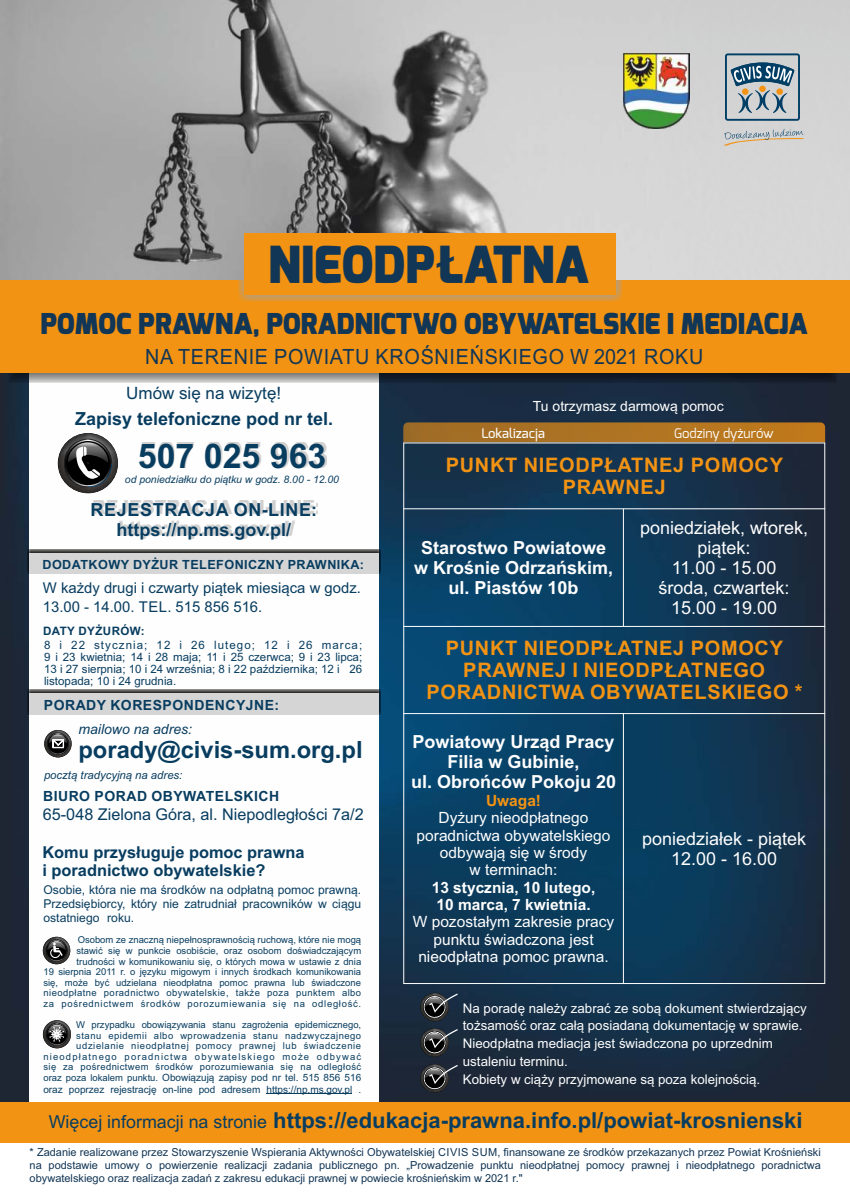
<style>
.page{position:relative;width:850px;height:1200px;background:#fff}
.page>*{position:absolute;margin:0;border:0;box-sizing:border-box;transform-origin:0 0}
.t1{font:600 51px "Exo";color:#123655;scale:.94 1}
.t2{font:700 33.9px "Arial";color:#083d60}
.t3{font:600 28.7px "Exo";color:#123655;scale:.94 1}
.t4{font:700 23.7px "Arial";color:#083d60}
.t5{font:700 22px "Arial";color:#083d60}
.t6{font:21px "Arial";letter-spacing:.035em;color:#123655;scale:.94 1}
.t7{font:700 20px/22.3px "Arial";letter-spacing:.035em;color:#f39313;text-align:center}
.t8{font:700 18px/20.1px "Arial";color:#fefefe;text-align:center}
.t9{font:18px/20.1px "Arial";color:#fefefe;text-align:center}
.t10{font:700 18px/20.1px "Arial";letter-spacing:.035em;color:#083d60;text-align:center}
.t11{font:700 18px "Arial";color:#083d60}
.t12{font:17px "Arial";color:#083d60}
.t13{font:700 16.4px/18.3px "Arial";color:#083d60}
.t14{font:16.2px "Arial";color:#083d60}
.t15{font:15.5px/17.3px "Arial";color:#fefefe;text-align:center}
.t16{font:700 15.5px/17.3px "Arial";color:#fefefe;text-align:center}
.t17{font:700 15.5px "Arial";color:#f39313}
.t18{font:14.9px/19.1px "Arial";color:#083d60}
.t19{font:700 14px "Arial";letter-spacing:.035em;color:#083d60}
.t20{font:14px "Arial";color:#fefefe}
.t21{font:italic 14px "Arial";color:#083d60}
.t22{font:13.3px/17.8px "Arial";color:#fefefe}
.t23{font:500 13.1px "Exo";color:#fefefe}
.t24{font:100 13.1px "Exo";color:#fefefe}
.t25{font:700 12.6px "Arial";letter-spacing:.035em;color:#083d60}
.t26{font:12.1px/13.6px "Arial";color:#083d60}
.t27{font:700 11.6px "Arial";letter-spacing:.035em;color:#083d60}
.t28{font:11.5px/12.2px "Arial";color:#083d60;text-align:justify}
.t29{font:italic 11.3px "Arial";color:#083d60}
.t30{font:11px/12.9px "Arial";color:#123655;text-align:justify}
.t31{font:italic 10.4px "Arial";color:#083d60}
.t32{font:10px/11.2px "Arial";color:#083d60}
.t33{font:9.5px/10.6px "Arial";color:#083d60;text-align:right}
.t34{font:9.5px/10.6px "Arial";letter-spacing:.05em;color:#083d60;text-align:right}
.s1{font-size:9.5px}
.s2{font-weight:400;font-size:17.9px}
</style>
<div class="page">
<img style="left:0;top:0;width:665px;height:281px">
<div style="left:665px;top:0;width:185px;height:281px;background:#d6d5d6"></div>
<img style="left:0;top:373px;width:850px;height:728px">
<div style="left:29px;top:362px;width:349px;height:776px;background:#fefefe"></div>
<svg style="left:403px;top:422px;width:422px;height:20px;background:#ab7122"></svg>
<hr style="left:403px;top:442px;width:1px;height:541px;background:#fefefe">
<hr style="left:623px;top:713px;width:1px;height:270px;background:#fefefe">
<hr style="left:623px;top:508px;width:1px;height:118px;background:#fefefe">
<hr style="left:824px;top:442px;width:1px;height:541px;background:#fefefe">
<hr style="left:403px;top:982px;width:422px;height:1px;background:#fefefe">
<hr style="left:403px;top:713px;width:422px;height:1px;background:#fefefe">
<hr style="left:403px;top:626px;width:422px;height:1px;background:#fefefe">
<hr style="left:403px;top:508px;width:422px;height:1px;background:#fefefe">
<hr style="left:403px;top:442px;width:422px;height:1px;background:#fefefe">
<hr style="left:267px;top:1093px;width:85px;height:1px;background:#083d60">
<img style="left:43px;top:936px;width:27px;height:27px">
<svg style="left:45px;top:938px;width:23px;height:23px"></svg>
<img style="left:43px;top:1020px;width:28px;height:27px">
<svg style="left:45px;top:1022px;width:24px;height:23px"></svg>
<svg style="left:27px;top:549px;width:354px;height:24px;background:#515252"></svg>
<div style="left:29px;top:553px;width:349px;height:20px;background:#d5d5d5"></div>
<svg style="left:27px;top:689px;width:354px;height:25px;background:#575858"></svg>
<div style="left:29px;top:693px;width:349px;height:21px;background:#d5d5d5"></div>
<img style="left:44px;top:730px;width:28px;height:27px">
<svg style="left:47px;top:732px;width:22px;height:22px"></svg>
<div style="left:93px;top:500px;width:225px;height:39px;background:#2b2a29;opacity:.22"></div>
<img style="left:623px;top:53px;width:67px;height:75px">
<img style="left:58px;top:433px;width:60px;height:60px">
<svg style="left:64px;top:438px;width:48px;height:49px;background:#49494a"></svg>
<div style="left:140px;top:442px;width:187px;height:25px;background:#2b2a29;opacity:.22"></div>
<div style="left:0;top:1101px;width:850px;height:40px;background:#f39313"></div>
<div style="left:420px;top:1027px;width:29px;height:29px;background:#192a3e;border-radius:50%"></div>
<img style="left:420px;top:1028px;width:29px;height:28px">
<svg style="left:423px;top:1028px;width:35px;height:25px"></svg>
<img style="left:420px;top:1063px;width:29px;height:29px">
<svg style="left:423px;top:1064px;width:35px;height:25px"></svg>
<img style="left:420px;top:992px;width:29px;height:28px">
<svg style="left:423px;top:993px;width:35px;height:25px"></svg>
<svg style="left:725px;top:53px;width:75px;height:68px;background:#91a4af"></svg>
<div style="left:759px;top:86px;width:7px;height:6px;background:#f39313;border-radius:50%"></div>
<svg style="left:723px;top:129px;width:82px;height:17px"></svg>
<div style="left:8px;top:290px;width:828px;height:92px;background:#2b2a29;opacity:.76"></div>
<div style="left:0;top:281px;width:850px;height:92px;background:#f39313"></div>
<div style="left:238px;top:227px;width:383px;height:74px;background:#b2b3b3;opacity:.98"></div>
<div style="left:244px;top:233px;width:371px;height:61px;background:#f39313"></div>
<h1 class="t1" style="left:269px;top:232px;width:342px">NIEODPŁATNA</h1>
<h3 class="t3" style="left:41px;top:305px;width:818px">POMOC PRAWNA, PORADNICTWO OBYWATELSKIE I MEDIACJA</h3>
<h3 class="t6" style="left:145px;top:348px;width:596px">NA TERENIE POWIATU KROŚNIEŃSKIEGO W 2021 ROKU</h3>
<h3 class="t12" style="left:126px;top:386px;width:156px">Umów się na wizytę!</h3>
<h3 class="t11" style="left:75px;top:412px;width:260px">Zapisy telefoniczne pod nr tel.</h3>
<h2 class="t2" style="left:138px;top:443px;width:190px">507 025 963</h2>
<p class="t31" style="left:125px;top:475px;width:216px">od poniedziałku do piątku w godz. 8.00 - 12.00</p>
<h3 class="t10" style="left:91px;top:501px;width:228px">REJESTRACJA ON-LINE: https://np.ms.gov.pl/</h3>
<h3 class="t25" style="left:42px;top:559px;width:323px">DODATKOWY DYŻUR TELEFONICZNY PRAWNIKA:</h3>
<h3 class="t18" style="left:43px;top:579px;width:319px">W każdy drugi i czwarty piątek miesiąca w godz.<br>13.00 - 14.00. TEL. 515 856 516.</h3>
<p class="t27" style="left:43px;top:626px;width:103px">DATY DYŻURÓW:</p>
<p class="t28" style="left:44px;top:639px;width:320px">8 i 22 stycznia; 12 i 26 lutego; 12 i 26 marca; 9 i 23 kwietnia; 14 i 28 maja; 11 i 25 czerwca; 9 i 23 lipca; 13 i 27 sierpnia; 10 i 24 września; 8 i 22 października; 12 i 26 listopada; 10 i 24 grudnia.</p>
<h3 class="t19" style="left:44px;top:700px;width:237px">PORADY KORESPONDENCYJNE:</h3>
<h3 class="t21" style="left:78px;top:723px;width:115px">mailowo na adres:</h3>
<h3 class="t4" style="left:78px;top:740px;width:286px">porady@civis-sum.org.pl</h3>
<p class="t29" style="left:44px;top:770px;width:140px">pocztą tradycyjną na adres:</p>
<h3 class="t19" style="left:43px;top:790px;width:238px">BIURO PORAD OBYWATELSKICH</h3>
<h3 class="t14" style="left:43px;top:807px;width:322px">65-048 Zielona Góra, al. Niepodległości 7a/2</h3>
<h3 class="t13" style="left:42px;top:844px;width:264px">Komu przysługuje pomoc prawna i poradnictwo obywatelskie?</h3>
<p class="t26" style="left:43px;top:884px;width:319px">Osobie, która nie ma środków na odpłatną pomoc prawną.<br>Przedsiębiorcy, który nie zatrudniał pracowników w ciągu</p>
<p class="t33" style="left:43px;top:935px;width:319px">Osobom ze znaczną niepełnosprawnością ruchową, które nie mogą<br>stawić się w punkcie osobiście, oraz osobom doświadczającym trudności w komunikowaniu się, o których mowa w ustawie z dnia<br>19 sierpnia 2011 r. o języku migowym i innych środkach komunikowania się, może być udzielana nieodpłatna pomoc prawna lub świadczone nieodpłatne poradnictwo obywatelskie, także poza punktem albo za pośrednictwem środków porozumiewania się na odległość.</p>
<p class="t34" style="left:43px;top:1019px;width:319px">W przypadku obowiązywania stanu zagrożenia epidemicznego,<br>stanu epidemii albo wprowadzenia stanu nadzwyczajnego udzielanie nieodpłatnej pomocy prawnej lub świadczenie nieodpłatnego poradnictwa obywatelskiego może odbywać się za pośrednictwem środków porozumiewania się na odległość</p>
<p class="t32" style="left:43px;top:1072px;width:319px"><span class="s1">oraz poza lokalem punktu.</span> Obowiązują zapisy pod nr tel. 515 856 516 oraz poprzez rejestrację on-line pod adresem https://np.ms.gov.pl .</p>
<h3 class="t20" style="left:533px;top:400px;width:192px">Tu otrzymasz darmową pomoc</h3>
<h3 class="t24" style="left:481px;top:424px;width:65px">Lokalizacja</h3>
<h3 class="t23" style="left:674px;top:425px;width:101px">Godziny dyżurów</h3>
<h3 class="t7" style="left:446px;top:455px;width:339px">PUNKT NIEODPŁATNEJ POMOCY<br>PRAWNEJ</h3>
<h3 class="t9" style="left:640px;top:518px;width:170px">poniedziałek, wtorek, piątek:<br>11.00 - 15.00<br>środa, czwartek:<br>15.00 - 19.00</h3>
<h3 class="t7" style="left:426px;top:638px;width:378px">PUNKT NIEODPŁATNEJ POMOCY<br>PRAWNEJ I NIEODPŁATNEGO<br>PORADNICTWA OBYWATELSKIEGO *</h3>
<h3 class="t8" style="left:411px;top:733px;width:207px">Powiatowy Urząd Pracy<br>Filia w Gubinie,<br>ul. Obrońców Pokoju 20</h3>
<h3 class="t17" style="left:486px;top:794px;width:57px">Uwaga!</h3>
<h3 class="t15" style="left:417px;top:810px;width:195px">Dyżury nieodpłatnego poradnictwa obywatelskiego odbywają się w środy<br>w terminach:</h3>
<h3 class="t16" style="left:432px;top:879px;width:165px">13 stycznia, 10 lutego,<br>10 marca, 7 kwietnia.</h3>
<h3 class="t15" style="left:413px;top:914px;width:203px">W pozostałym zakresie pracy punktu świadczona jest nieodpłatna pomoc prawna.</h3>
<h3 class="t8" style="left:414px;top:539px;width:201px">Starostwo Powiatowe w Krośnie Odrzańskim, ul. Piastów 10b</h3>
<h3 class="t9" style="left:642px;top:829px;width:166px">poniedziałek - piątek<br>12.00 - 16.00</h3>
<h3 class="t22" style="left:463px;top:999px;width:345px">Na poradę należy zabrać ze sobą dokument stwierdzający tożsamość oraz całą posiadaną dokumentację w sprawie.<br>Nieodpłatna mediacja jest świadczona po uprzednim ustaleniu terminu.<br>Kobiety w ciąży przyjmowane są poza kolejnością.</h3>
<h3 class="t5" style="left:49px;top:1111px;width:755px"><span class="s2">Więcej informacji na stronie</span> https://edukacja-prawna.info.pl/powiat-krosnienski</h3>
<p class="t30" style="left:30px;top:1145px;width:793px">* Zadanie realizowane przez Stowarzyszenie Wspierania Aktywności Obywatelskiej CIVIS SUM, finansowane ze środków przekazanych przez Powiat Krośnieński na podstawie umowy o powierzenie realizacji zadania publicznego pn. „Prowadzenie punktu nieodpłatnej pomocy prawnej i nieodpłatnego poradnictwa obywatelskiego oraz realizacja zadań z zakresu edukacji prawnej w powiecie krośnieńskim w 2021 r."</p>
</div>
